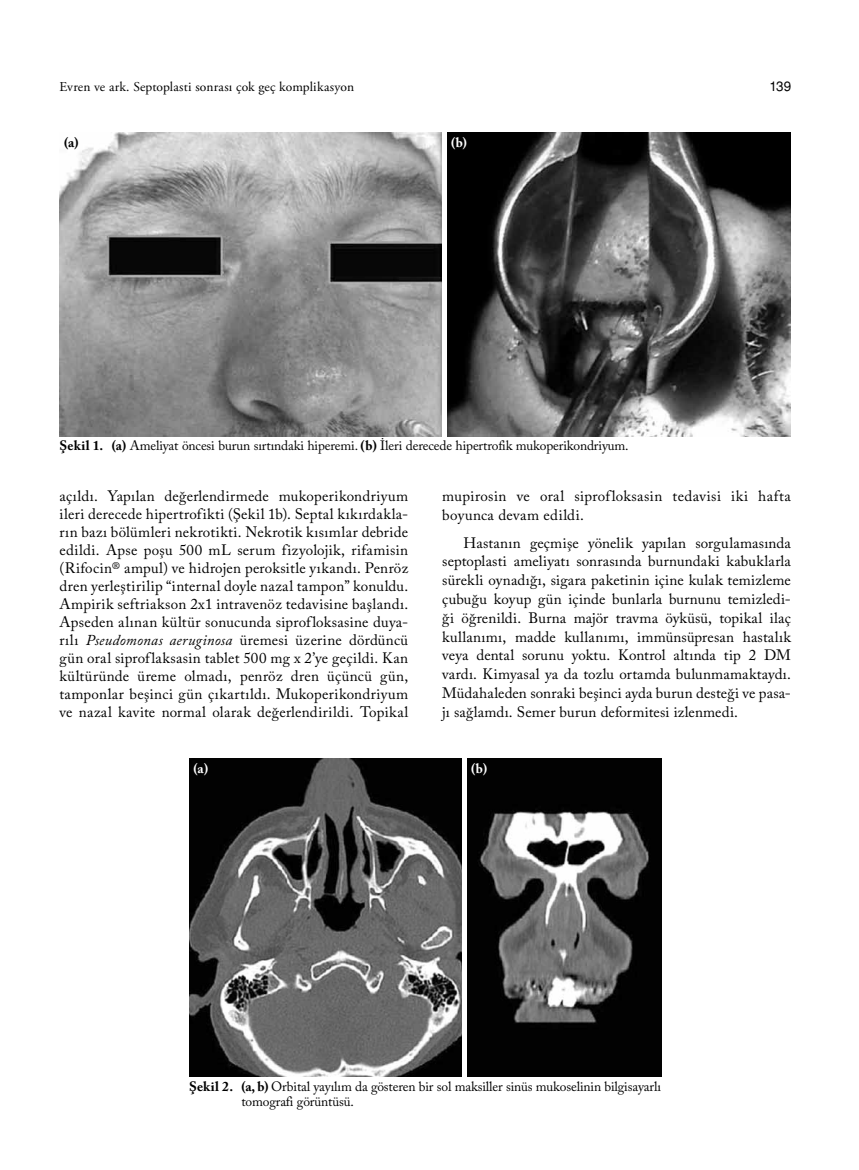
<style>
.page{position:relative;width:859px;height:1170px;background:#fff}
.page>*{position:absolute;margin:0;border:0;box-sizing:border-box;transform-origin:0 0}
.t1{font:15px/18px "Adobe Caslon Pro";letter-spacing:.02em;color:#000;text-align:justify}
.t2{font:13.5px/15px "Adobe Caslon Pro";letter-spacing:-.01em;color:#000}
.t3{font:13.5px "Adobe Garamond Pro";letter-spacing:.01em;color:#000}
.t4{font:700 13.5px "Adobe Caslon Pro";color:#fff}
.t5{font:13.5px "Helvetica Normal Tr";color:#000}
.t6{font:700 13.5px "Adobe Caslon Pro";color:#000}
.s1{font-weight:700}
.s2{font-style:italic}
</style>
<div class="page">
<img style="left:60px;top:133px;width:731px;height:304px">
<div style="left:442px;top:132px;width:5px;height:306px;background:#fff"></div>
<img style="left:189px;top:758px;width:472px;height:318px">
<div style="left:462px;top:757px;width:5px;height:320px;background:#fff"></div>
<p class="t3" style="left:60px;top:78px;width:296px">Evren ve ark. Septoplasti sonrası çok geç komplikasyon</p>
<p class="t5" style="left:769px;top:78px;width:23px">139</p>
<p class="t6" style="left:64px;top:135px;width:16px">(a)</p>
<p class="t4" style="left:451px;top:135px;width:17px">(b)</p>
<p class="t2" style="left:60px;top:438px;width:571px"><span class="s1">Şekil 1. (a)</span> Ameliyat öncesi burun sırtındaki hiperemi. <span class="s1">(b)</span> İleri derecede hipertrofik mukoperikondriyum.</p>
<p class="t1" style="left:60px;top:487px;width:350px">açıldı. Yapılan değerlendirmede mukoperikondriyum ileri derecede hipertrofikti (Şekil 1b). Septal kıkırdakla&shy;rın bazı bölümleri nekrotikti. Nekrotik kısımlar debride edildi. Apse poşu 500 mL serum fizyolojik, rifamisin (Rifocin® ampul) ve hidrojen peroksitle yıkandı. Penröz dren yerleştirilip “internal doyle nazal tampon” konuldu.<br>Ampirik seftriakson 2x1 intravenöz tedavisine başlandı.<br>Apseden alınan kültür sonucunda siprofloksasine duya&shy;rılı <span class="s2">Pseudomonas aeruginosa</span> üremesi üzerine dördüncü gün oral siproflaksasin tablet 500 mg x 2’ye geçildi. Kan kültüründe üreme olmadı, penröz dren üçüncü gün, tamponlar beşinci gün çıkartıldı. Mukoperikondriyum ve nazal kavite normal olarak değerlendirildi. Topikal</p>
<p class="t1" style="left:442px;top:487px;width:350px;line-height:18.8px">mupirosin ve oral siprofloksasin tedavisi iki hafta boyunca devam edildi.</p>
<p class="t1" style="left:442px;top:533px;width:350px;line-height:18.8px;text-indent:21px">Hastanın geçmişe yönelik yapılan sorgulamasında septoplasti ameliyatı sonrasında burnundaki kabuklarla sürekli oynadığı, sigara paketinin içine kulak temizleme çubuğu koyup gün içinde bunlarla burnunu temizledi&shy;ği öğrenildi. Burna majör travma öyküsü, topikal ilaç kullanımı, madde kullanımı, immünsüpresan hastalık veya dental sorunu yoktu. Kontrol altında tip 2 DM vardı. Kimyasal ya da tozlu ortamda bulunmamaktaydı.<br>Müdahaleden sonraki beşinci ayda burun desteği ve pasa&shy;jı sağlamdı. Semer burun deformitesi izlenmedi.</p>
<p class="t4" style="left:194px;top:760px;width:16px">(a)</p>
<p class="t4" style="left:471px;top:760px;width:17px">(b)</p>
<p class="t2" style="left:241px;top:1078px;width:421px;text-indent:-52px"><span class="s1">Şekil 2. (a, b)</span> Orbital yayılım da gösteren bir sol maksiller sinüs mukoselinin bilgisayarlı tomografi görüntüsü.</p>
</div>
